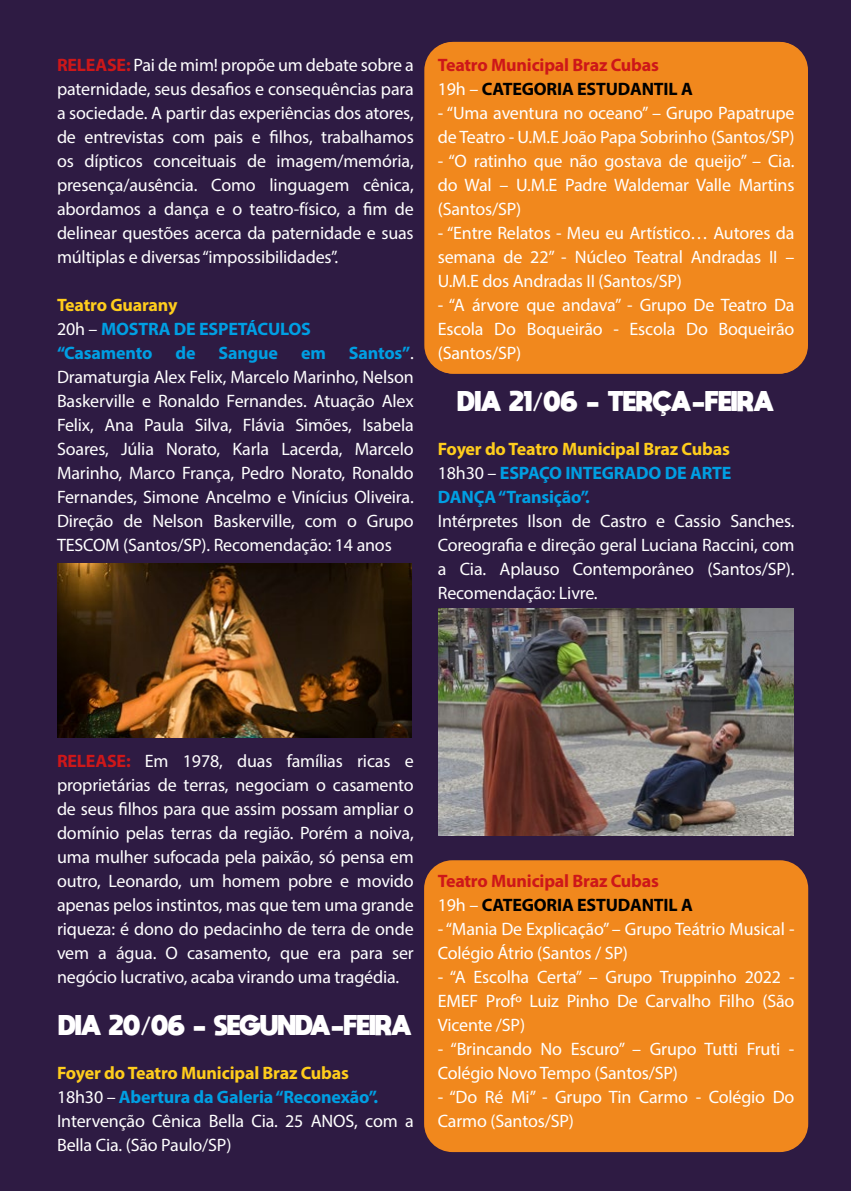
<style>
.page{position:relative;width:851px;height:1191px;background:#fff}
.page>*{position:absolute;margin:0;border:0;box-sizing:border-box;transform-origin:0 0}
.t1{font:800 20px "moon get";letter-spacing:-.025em;color:#fff}
.t2{font:18px/24px "Myriad Pro";letter-spacing:-.01em;color:#fff;text-align:justify}
.t3{font:700 18px/24px "Myriad Pro";letter-spacing:-.01em;color:#009fe3}
.t4{font:700 18px/24px "Myriad Pro";letter-spacing:-.01em;color:#cd1719}
.s1{font-weight:700;color:#cd1719}
.s2{color:#ffcd1c}
.s3{font-weight:400;color:#fff}
.s4{font-weight:700;color:#009fe3}
.s5{color:#000}
.s6{font-weight:700;color:#ffcd1c}
</style>
<div class="page">
<div style="left:0;top:0;width:850px;height:1191px;background:#2e1b43"></div>
<div style="left:424px;top:860px;width:384px;height:292px;background:#f1881d;border-radius:28px"></div>
<div style="left:424px;top:42px;width:383px;height:332px;background:#f1881d;border-radius:28px"></div>
<img style="left:57px;top:564px;width:354px;height:174px">
<img style="left:438px;top:608px;width:355px;height:227px">
<p class="t2" style="left:57px;top:53px;width:358px"><span class="s1">RELEASE:</span> Pai de mim! propõe um debate sobre a paternidade, seus desafios e consequências para a sociedade. A partir das experiências dos atores, de entrevistas com pais e filhos, trabalhamos os dípticos conceituais de imagem/memória, presença/ausência. Como linguagem cênica, abordamos a dança e o teatro-físico, a fim de delinear questões acerca da paternidade e suas múltiplas e diversas “impossibilidades”.</p>
<p class="t3" style="left:57px;top:292px;width:255px"><span class="s2">Teatro Guarany<br></span><span class="s3">20h –</span> MOSTRA DE ESPETÁCULOS “Casamento</p>
<p class="t3" style="left:175px;top:340px;width:22px">de</p>
<p class="t3" style="left:218px;top:340px;width:61px">Sangue</p>
<p class="t3" style="left:301px;top:340px;width:26px">em</p>
<p class="t2" style="left:57px;top:341px;width:358px;text-indent:292px"><span class="s4">Santos”</span>.<br>Dramaturgia Alex Felix, Marcelo Marinho, Nelson Baskerville e Ronaldo Fernandes. Atuação Alex Felix, Ana Paula Silva, Flávia Simões, Isabela Soares, Júlia Norato, Karla Lacerda, Marcelo Marinho, Marco França, Pedro Norato, Ronaldo Fernandes, Simone Ancelmo e Vinícius Oliveira.<br>Direção de Nelson Baskerville, com o Grupo TESCOM (Santos/SP). Recomendação: 14 anos</p>
<p class="t4" style="left:437px;top:52px;width:256px">Teatro Municipal Braz Cubas<br><span class="s3">19h –</span> <span class="s5">CATEGORIA ESTUDANTIL A</span></p>
<p class="t2" style="left:437px;top:101px;width:358px">- “Uma aventura no oceano” – Grupo Papatrupe de Teatro - U.M.E João Papa Sobrinho (Santos/SP)</p>
<p class="t2" style="left:437px;top:149px;width:358px">- “O ratinho que não gostava de queijo” – Cia. do Wal – U.M.E Padre Waldemar Valle Martins (Santos/SP)</p>
<p class="t2" style="left:437px;top:221px;width:358px">- “Entre Relatos - Meu eu Artístico… Autores da semana de 22” - Núcleo Teatral Andradas II – U.M.E dos Andradas II (Santos/SP)</p>
<p class="t2" style="left:437px;top:293px;width:358px">- “A árvore que andava” - Grupo De Teatro Da Escola Do Boqueirão - Escola Do Boqueirão (Santos/SP)</p>
<p class="t1" style="left:458px;top:388px;width:318px">DIA 21/06 - TERÇA-FEIRA</p>
<p class="t3" style="left:437px;top:436px;width:295px;text-align:justify"><span class="s2">Foyer do Teatro Municipal Braz Cubas </span><span class="s3">18h30 –</span> ESPAÇO INTEGRADO DE ARTE DANÇA “Transição”.</p>
<p class="t2" style="left:437px;top:509px;width:358px">Intérpretes Ilson de Castro e Cassio Sanches.<br>Coreografia e direção geral Luciana Raccini, com a Cia. Aplauso Contemporâneo (Santos/SP).<br>Recomendação: Livre.</p>
<p class="t2" style="left:57px;top:749px;width:358px"><span class="s1">RELEASE:</span> Em 1978, duas famílias ricas e proprietárias de terras, negociam o casamento de seus filhos para que assim possam ampliar o domínio pelas terras da região. Porém a noiva, uma mulher sufocada pela paixão, só pensa em outro, Leonardo, um homem pobre e movido apenas pelos instintos, mas que tem uma grande riqueza: é dono do pedacinho de terra de onde vem a água. O casamento, que era para ser negócio lucrativo, acaba virando uma tragédia.</p>
<p class="t1" style="left:59px;top:1012px;width:355px">DIA 20/06 - SEGUNDA-FEIRA</p>
<p class="t2" style="left:57px;top:1061px;width:358px;text-align:left"><span class="s6">Foyer do Teatro Municipal Braz Cubas<br></span>18h30 – <span class="s4">Abertura da Galeria “Reconexão”.<br></span>Intervenção Cênica Bella Cia. 25 ANOS, com a Bella Cia. (São Paulo/SP)</p>
<p class="t4" style="left:437px;top:868px;width:256px">Teatro Municipal Braz Cubas<br><span class="s3">19h –</span> <span class="s5">CATEGORIA ESTUDANTIL A</span></p>
<p class="t2" style="left:437px;top:917px;width:358px">- “Mania De Explicação” – Grupo Teátrio Musical -<br>Colégio Átrio (Santos / SP)</p>
<p class="t2" style="left:437px;top:965px;width:358px">- “A Escolha Certa” – Grupo Truppinho 2022 - EMEF Profº Luiz Pinho De Carvalho Filho (São Vicente /SP)</p>
<p class="t2" style="left:437px;top:1037px;width:358px">- “Brincando No Escuro” – Grupo Tutti Fruti -<br>Colégio Novo Tempo (Santos/SP)</p>
<p class="t2" style="left:437px;top:1085px;width:358px">- “Do Ré Mi” - Grupo Tin Carmo - Colégio Do<br>Carmo (Santos/SP)</p>
</div>
